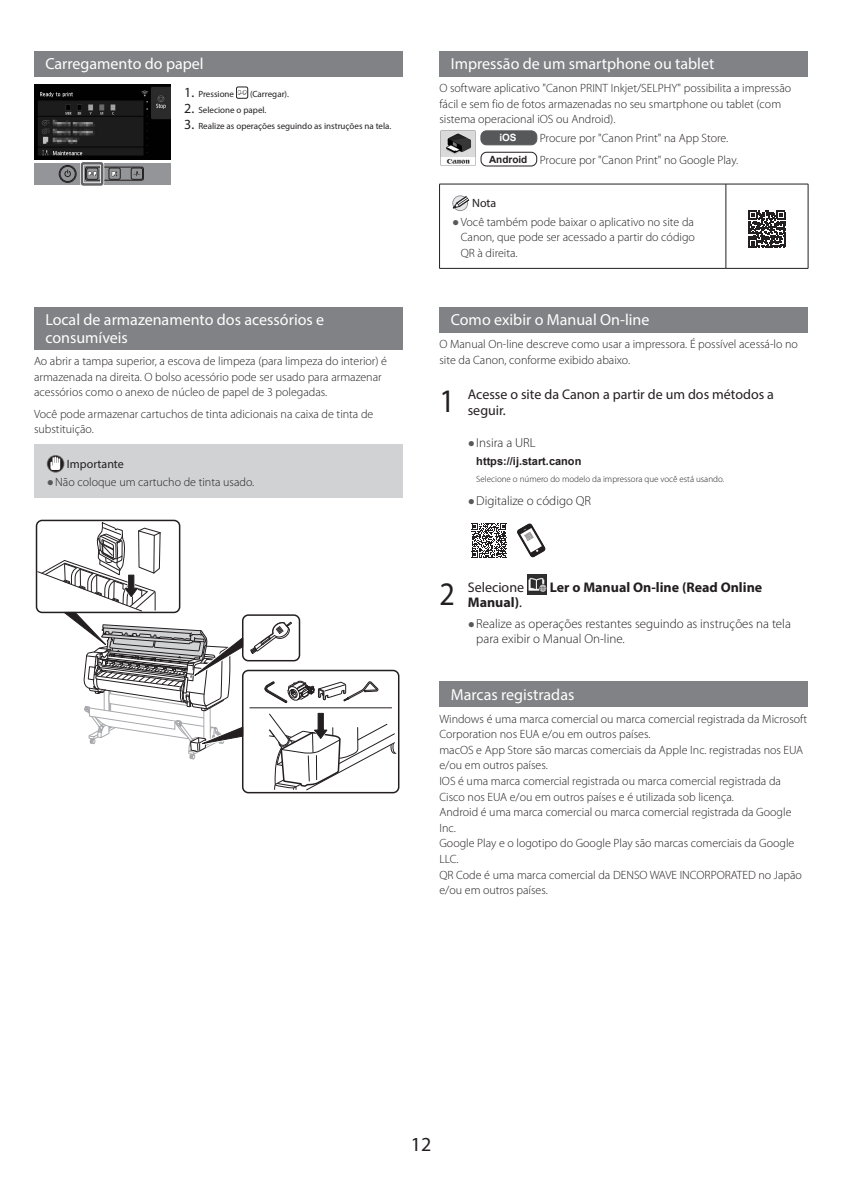
<style>
.page{position:relative;width:842px;height:1191px;background:#fff}
.page>*{position:absolute;margin:0;border:0;box-sizing:border-box;transform-origin:0 0}
.t1{font:33px "Myriad Pro";color:#231f20;scale:.91 1}
.t2{font:20px "Myriad Pro";color:#231f20}
.t3{font:16px/18px "Myriad Pro";color:#fff}
.t4{font:14px/15.6px "Myriad Pro";color:#231f20}
.t5{font:700 14px "Myriad Pro";color:#231f20}
.t6{font:300 13px/15px "Myriad Pro";color:#231f20}
.t7{font:300 12px/15.6px "Myriad Pro";color:#231f20}
.t8{font:12px "Myriad Pro";color:#231f20}
.t9{font:700 11px "Arial";color:#231f20}
.t10{font:700 10px "Arial";color:#fff}
.t11{font:9px "Myriad Pro";color:#231f20}
.t12{font:300 9px "Myriad Pro";color:#231f20}
.s1{font-size:14px}
.s2{font-family:"Arial";font-weight:400;color:#57585a}
.s3{font-family:"Arial";font-weight:700;font-size:10px}
.s4{font-family:"Arial";font-weight:400;font-size:12px;color:#57585a}
.s5{font-weight:400}
</style>
<div class="page">
<div style="left:34px;top:51px;width:369px;height:26px;background:#808285"></div>
<div style="left:236px;top:87px;width:12px;height:12px;border:1px solid #231f20;border-radius:2px"></div>
<svg style="left:238px;top:91px;width:8px;height:4px"></svg>
<div style="left:34px;top:307px;width:369px;height:42px;background:#808285"></div>
<div style="left:34px;top:444px;width:369px;height:54px;background:#d1d2d4"></div>
<svg style="left:47px;top:455px;width:17px;height:17px"></svg>
<svg style="left:48px;top:456px;width:16px;height:16px"></svg>
<svg style="left:50px;top:456px;width:10px;height:14px"></svg>
<svg style="left:35px;top:519px;width:365px;height:275px"></svg>
<div style="left:439px;top:51px;width:369px;height:26px;background:#808285"></div>
<img style="left:441px;top:130px;width:35px;height:35px">
<div style="left:481px;top:131px;width:56px;height:14px;background:#57585a;border-radius:6px"></div>
<div style="left:480px;top:130px;width:57px;height:15px;border:1px solid #57585a;border-radius:6px"></div>
<div style="left:480px;top:152px;width:57px;height:14px;border:1px solid #231f20;border-radius:6px"></div>
<hr style="left:439px;top:184px;width:287px;height:1px;background:#231f20">
<hr style="left:439px;top:184px;width:1px;height:84px;background:#231f20">
<hr style="left:726px;top:184px;width:82px;height:1px;background:#231f20">
<hr style="left:726px;top:184px;width:1px;height:84px;background:#231f20">
<hr style="left:808px;top:184px;width:1px;height:84px;background:#231f20">
<hr style="left:439px;top:268px;width:287px;height:1px;background:#231f20">
<hr style="left:726px;top:268px;width:82px;height:1px;background:#231f20">
<svg style="left:452px;top:195px;width:16px;height:16px"></svg>
<div style="left:453px;top:196px;width:14px;height:14px;background:#e6e7e9;border-radius:50%"></div>
<svg style="left:453px;top:196px;width:16px;height:12px"></svg>
<svg style="left:748px;top:211px;width:37px;height:37px"></svg>
<div style="left:439px;top:307px;width:369px;height:26px;background:#808285"></div>
<svg style="left:472px;top:523px;width:34px;height:35px"></svg>
<svg style="left:517px;top:523px;width:29px;height:35px"></svg>
<img style="left:527px;top:574px;width:20px;height:20px">
<div style="left:439px;top:681px;width:369px;height:26px;background:#808285"></div>
<img style="left:34px;top:84px;width:136px;height:76px">
<div style="left:34px;top:163px;width:136px;height:21px;background:#939598"></div>
<div style="left:59px;top:165px;width:17px;height:17px;border:1px solid #231f20;border-radius:50%"></div>
<div style="left:60px;top:166px;width:16px;height:16px;border:1px solid #231f20;border-radius:50%"></div>
<svg style="left:64px;top:170px;width:7px;height:7px"></svg>
<div style="left:86px;top:168px;width:12px;height:12px;border:1px solid #231f20;border-radius:2px"></div>
<div style="left:131px;top:168px;width:12px;height:12px;border:1px solid #231f20;border-radius:2px"></div>
<div style="left:109px;top:168px;width:12px;height:12px;border:1px solid #231f20;border-radius:2px"></div>
<div style="left:85px;top:167px;width:59px;height:13px;border:1px solid #231f20;border-radius:2px"></div>
<svg style="left:133px;top:171px;width:7px;height:5px"></svg>
<svg style="left:112px;top:171px;width:5px;height:5px"></svg>
<svg style="left:88px;top:172px;width:9px;height:4px"></svg>
<div style="left:80px;top:161px;width:24px;height:25px;border:4px solid #fff"></div>
<div style="left:81px;top:162px;width:22px;height:24px;border:2px solid #636366"></div>
<h3 class="t3" style="left:45px;top:55px;width:160px">Carregamento do papel</h3>
<p class="t11" style="left:184px;top:88px;width:51px"><span class="s1">1.</span> Pressione</p>
<p class="t11" style="left:250px;top:88px;width:41px">(Carregar).</p>
<p class="t11" style="left:184px;top:104px;width:84px"><span class="s1">2.</span> Selecione o papel.</p>
<p class="t11" style="left:184px;top:121px;width:209px"><span class="s1">3.</span> Realize as operações seguindo as instruções na tela.</p>
<h3 class="t3" style="left:45px;top:310px;width:280px">Local de armazenamento dos acessórios e consumíveis</h3>
<p class="t7" style="left:34px;top:353px;width:355px">Ao abrir a tampa superior, a escova de limpeza (para limpeza do interior) é armazenada na direita. O bolso acessório pode ser usado para armazenar acessórios como o anexo de núcleo de papel de 3 polegadas.</p>
<p class="t7" style="left:34px;top:406px;width:341px">Você pode armazenar cartuchos de tinta adicionais na caixa de tinta de substituição.</p>
<p class="t8" style="left:67px;top:456px;width:58px">Importante</p>
<p class="t7" style="left:47px;top:475px;width:209px"><span class="s2">●</span> Não coloque um cartucho de tinta usado.</p>
<h3 class="t3" style="left:451px;top:55px;width:265px">Impressão de um smartphone ou tablet</h3>
<p class="t7" style="left:439px;top:81px;width:353px">O software aplicativo "Canon PRINT Inkjet/SELPHY" possibilita a impressão fácil e sem fio de fotos armazenadas no seu smartphone ou tablet (com sistema operacional iOS ou Android).</p>
<p class="t10" style="left:499px;top:131px;width:19px">iOS</p>
<p class="t7" style="left:489px;top:128px;width:251px;line-height:21.3px;text-indent:51px">Procure por "Canon Print" na App Store.<br><span class="s3">Android</span> Procure por "Canon Print" no Google Play.</p>
<p class="t8" style="left:472px;top:196px;width:26px">Nota</p>
<p class="t7" style="left:461px;top:214px;width:236px;text-align:justify;text-indent:-9px"><span class="s2">●</span> Você também pode baixar o aplicativo no site da Canon, que pode ser acessado a partir do código QR à direita.</p>
<h3 class="t3" style="left:451px;top:311px;width:200px">Como exibir o Manual On-line</h3>
<p class="t7" style="left:439px;top:337px;width:360px">O Manual On-line descreve como usar a impressora. É possível acessá-lo no site da Canon, conforme exibido abaixo.</p>
<h1 class="t1" style="left:439px;top:381px;width:18px">1</h1>
<p class="t4" style="left:468px;top:386px;width:308px">Acesse o site da Canon a partir de um dos métodos a seguir.</p>
<p class="t6" style="left:468px;top:435px;width:69px"><span class="s4">●</span> Insira a URL</p>
<p class="t9" style="left:476px;top:453px;width:107px">https://ij.start.canon</p>
<p class="t12" style="left:476px;top:473px;width:249px">Selecione o número do modelo da impressora que você está usando.</p>
<p class="t6" style="left:468px;top:493px;width:125px"><span class="s4">●</span> Digitalize o código QR</p>
<h1 class="t1" style="left:439px;top:573px;width:18px">2</h1>
<p class="t4" style="left:468px;top:579px;width:58px">Selecione</p>
<p class="t5" style="left:550px;top:577px;width:214px">Ler o Manual On-line (Read Online</p>
<p class="t5" style="left:468px;top:593px;width:56px">Manual)<span class="s5">.</span></p>
<p class="t6" style="left:476px;top:616px;width:316px;text-indent:-9px"><span class="s4">●</span> Realize as operações restantes seguindo as instruções na tela para exibir o Manual On-line.</p>
<h3 class="t3" style="left:451px;top:685px;width:125px">Marcas registradas</h3>
<p class="t7" style="left:439px;top:711px;width:369px">Windows é uma marca comercial ou marca comercial registrada da Microsoft Corporation nos EUA e/ou em outros países.<br>macOS e App Store são marcas comerciais da Apple Inc. registradas nos EUA e/ou em outros países.<br>IOS é uma marca comercial registrada ou marca comercial registrada da Cisco nos EUA e/ou em outros países e é utilizada sob licença.<br>Android é uma marca comercial ou marca comercial registrada da Google Inc.<br>Google Play e o logotipo do Google Play são marcas comerciais da Google LLC.<br>QR Code é uma marca comercial da DENSO WAVE INCORPORATED no Japão e/ou em outros países.</p>
<h2 class="t2" style="left:411px;top:1132px;width:22px">12</h2>
</div>
